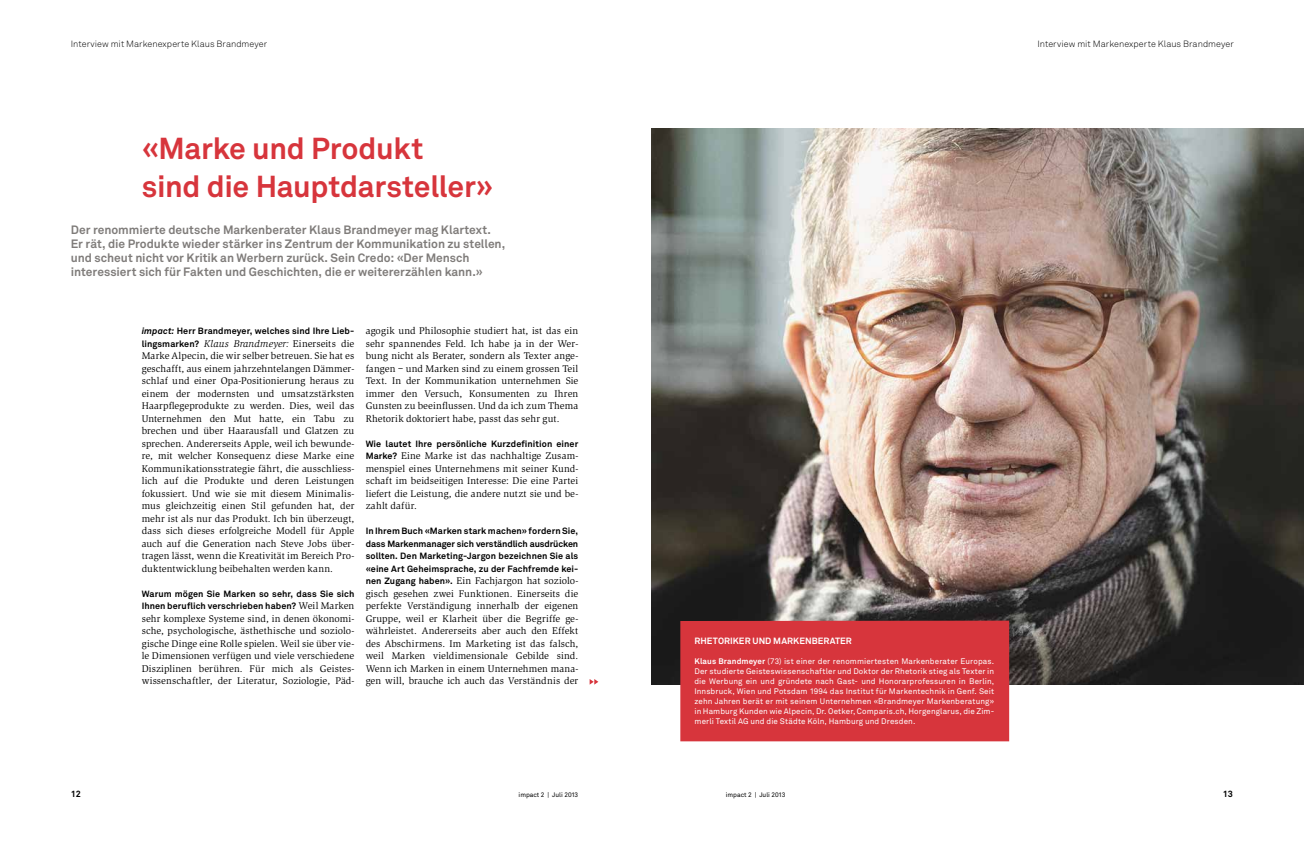
<style>
.page{position:relative;width:1304px;height:842px;background:#fff}
.page>*{position:absolute;margin:0;border:0;box-sizing:border-box;transform-origin:0 0}
.t1{font:700 30px/37.5px "Akkurat";letter-spacing:-.01em;color:#d7353c}
.t2{font:700 12px/14px "Akkurat";letter-spacing:-.005em;color:#7f7c7a}
.t3{font:10px/12.5px "Slimbach";letter-spacing:.01em;color:#000;text-align:justify}
.t4{font:700 9px/12.5px "Akkurat";letter-spacing:.01em;color:#000}
.t5{font:300 9px "Akkurat";letter-spacing:.005em;color:#000}
.t6{font:700 9px "Akkurat";letter-spacing:.005em;color:#fff}
.t7{font:8px/10px "Akkurat";letter-spacing:.01em;color:#fff;text-align:justify}
.t8{font:6.5px "Akkurat";color:#000}
.s1{font-style:italic}
.s2{font-family:"Akkurat";font-weight:700;font-size:9px}
.s3{font-family:"Slimbach";font-weight:400;font-size:10px}
.s4{font-weight:700}
</style>
<div class="page">
<img style="left:652px;top:129px;width:652px;height:556px">
<svg style="left:590px;top:679px;width:8px;height:6px"></svg>
<div style="left:680px;top:621px;width:329px;height:120px;background:#d7353c"></div>
<p class="t5" style="left:71px;top:38px;width:198px">Interview mit Markenexperte Klaus Brandmeyer</p>
<h1 class="t1" style="left:142px;top:130px;width:353px">«Marke und Produkt<br>sind die Hauptdarsteller»</h1>
<p class="t2" style="left:71px;top:223px;width:436px">Der renommierte deutsche Markenberater Klaus Brandmeyer mag Klartext.<br>Er rät, die Produkte wieder stärker ins Zentrum der Kommunikation zu stellen, und scheut nicht vor Kritik an Werbern zurück. Sein Credo: «Der Mensch interessiert sich für Fakten und Geschichten, die er weitererzählen kann.»</p>
<p class="t4" style="left:142px;top:325px;width:214px"><span class="s1">impact:</span> Herr Brandmeyer, welches sind Ihre Lieb-</p>
<p class="t3" style="left:142px;top:337px;width:214px"><span class="s2">lingsmarken?</span> <span class="s1">Klaus Brandmeyer:</span> Einerseits die Marke Alpecin, die wir selber betreuen. Sie hat es geschafft, aus einem jahrzehntelangen Dämmer&shy;schlaf und einer Opa-Positionierung heraus zu einem der modernsten und umsatzstärksten Haarpflegeprodukte zu werden. Dies, weil das Unternehmen den Mut hatte, ein Tabu zu brechen und über Haarausfall und Glatzen zu sprechen. Andererseits Apple, weil ich bewunde&shy;re, mit welcher Konsequenz diese Marke eine Kommunikationsstrategie fährt, die ausschliess&shy;lich auf die Produkte und deren Leistungen fokussiert. Und wie sie mit diesem Minimalis&shy;mus gleichzeitig einen Stil gefunden hat, der mehr ist als nur das Produkt. Ich bin überzeugt, dass sich dieses erfolgreiche Modell für Apple auch auf die Generation nach Steve Jobs über&shy;tragen lässt, wenn die Kreativität im Bereich Pro&shy;duktentwicklung beibehalten werden kann.</p>
<p class="t4" style="left:142px;top:587px;width:214px">Warum mögen Sie Marken so sehr, dass Sie sich<br>Ihnen beruflich verschrieben haben? <span class="s3">Weil Marken</span></p>
<p class="t3" style="left:142px;top:612px;width:214px">sehr komplexe Systeme sind, in denen ökonomi&shy;sche, psychologische, ästhethische und soziolo&shy;gische Dinge eine Rolle spielen. Weil sie über vie&shy;le Dimensionen verfügen und viele verschiedene Disziplinen berühren. Für mich als Geistes&shy;wissenschaftler, der Literatur, Soziologie, Päd-</p>
<p class="t3" style="left:366px;top:325px;width:214px">agogik und Philosophie studiert hat, ist das ein sehr spannendes Feld. Ich habe ja in der Wer&shy;bung nicht als Berater, sondern als Texter ange&shy;fangen – und Marken sind zu einem grossen Teil Text. In der Kommunikation unternehmen Sie immer den Versuch, Konsumenten zu Ihren Gunsten zu beeinflussen. Und da ich zum Thema Rhetorik doktoriert habe, passt das sehr gut.</p>
<p class="t4" style="left:366px;top:437px;width:214px">Wie lautet Ihre persönliche Kurzdefinition einer</p>
<p class="t3" style="left:366px;top:450px;width:214px"><span class="s2">Marke?</span> Eine Marke ist das nachhaltige Zusam&shy;menspiel eines Unternehmens mit seiner Kund&shy;schaft im beidseitigen Interesse: Die eine Partei liefert die Leistung, die andere nutzt sie und be&shy;zahlt dafür.</p>
<p class="t4" style="left:366px;top:525px;width:214px;text-align:justify">In Ihrem Buch «Marken stark machen» fordern Sie, dass Markenmanager sich verständlich ausdrücken sollten. Den Marketing-Jargon bezeichnen Sie als «eine Art Geheimsprache, zu der Fachfremde kei-</p>
<p class="t3" style="left:366px;top:575px;width:214px"><span class="s2">nen Zugang haben».</span> Ein Fachjargon hat soziolo&shy;gisch gesehen zwei Funktionen. Einerseits die perfekte Verständigung innerhalb der eigenen Gruppe, weil er Klarheit über die Begriffe ge&shy;währleistet. Andererseits aber auch den Effekt des Abschirmens. Im Marketing ist das falsch, weil Marken vieldimensionale Gebilde sind.<br>Wenn ich Marken in einem Unternehmen mana&shy;gen will, brauche ich auch das Verständnis der</p>
<p class="t4" style="left:71px;top:787px;width:12px">12</p>
<p class="t8" style="left:519px;top:790px;width:61px">impact 2 | Juli 2013</p>
<p class="t5" style="left:1037px;top:38px;width:198px">Interview mit Markenexperte Klaus Brandmeyer</p>
<p class="t6" style="left:694px;top:636px;width:156px">Rhetori ker und Markenberater</p>
<p class="t7" style="left:694px;top:657px;width:301px"><span class="s4">Klaus Brandmeyer</span> (73) ist einer der renommiertesten Markenberater Europas.<br>Der studierte Geisteswissenschaftler und Doktor der Rhetorik stieg als Texter in die Werbung ein und gründete nach Gast- und Honorarprofessuren in Berlin, Innsbruck, Wien und Potsdam 1994 das Institut für Markentechnik in Genf. Seit zehn Jahren berät er mit seinem Unternehmen «Brandmeyer Markenberatung» in Hamburg Kunden wie Alpecin, Dr. Oetker, Comparis.ch, Horgenglarus, die Zim&shy;merli Textil AG und die Städte Köln, Hamburg und Dresden.</p>
<p class="t8" style="left:726px;top:790px;width:61px">impact 2 | Juli 2013</p>
<p class="t4" style="left:1223px;top:787px;width:12px">13</p>
</div>
